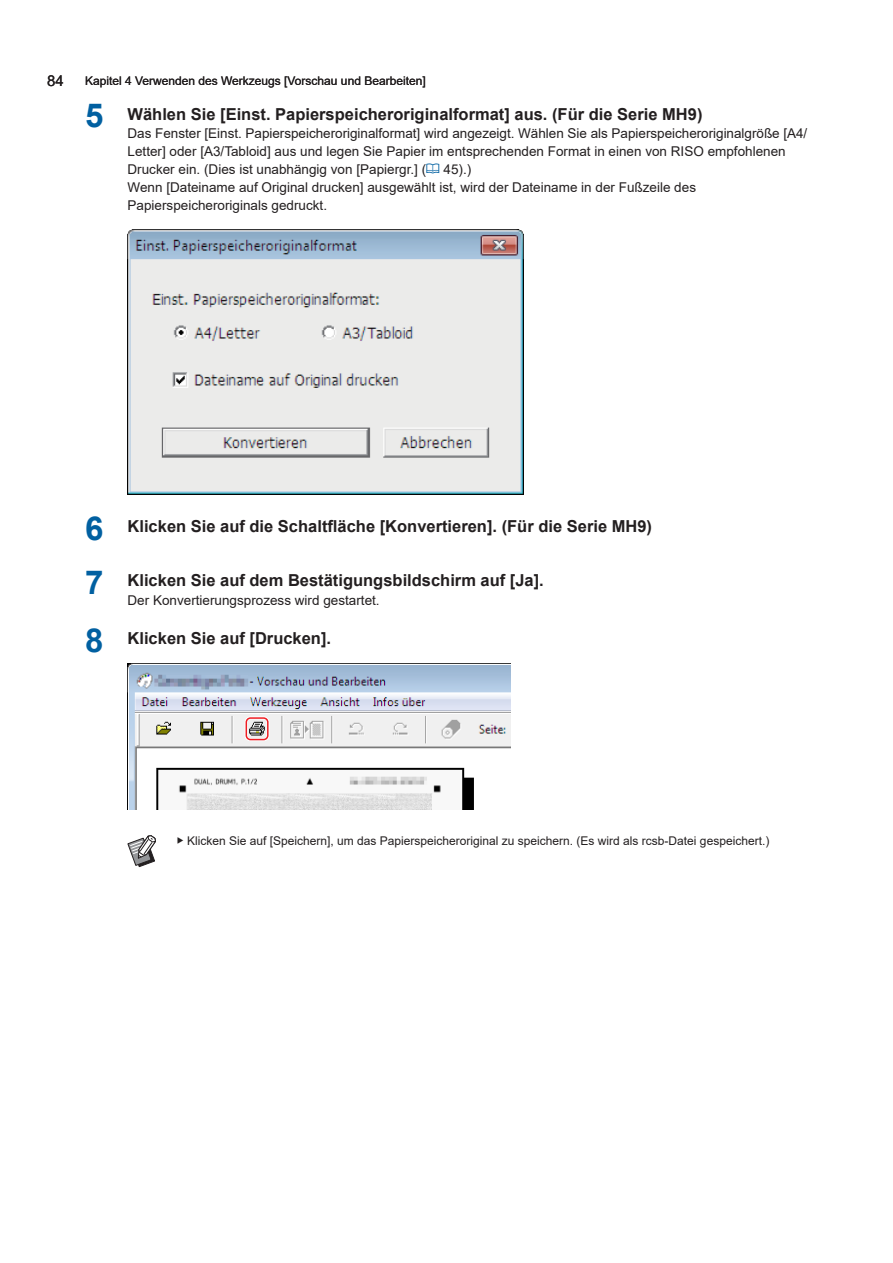
<style>
.page{position:relative;width:893px;height:1263px;background:#fff}
.page>*{position:absolute;margin:0;border:0;box-sizing:border-box;transform-origin:0 0}
.t1{font:700 16.5px "Arial";color:#231f20}
.t2{font:15px "Arial";color:#231f20}
.t3{font:13.5px/18px "Arial";color:#231f20}
.t4{font:12px "Arial";color:#231f20}
.s1{font-size:33px;color:#0160a1}
</style>
<div class="page">
<img style="left:128px;top:229px;width:396px;height:265px">
<img style="left:128px;top:664px;width:382px;height:146px">
<div style="left:245px;top:716px;width:24px;height:25px;border:3px solid #fff;border-radius:4px"></div>
<div style="left:246px;top:717px;width:23px;height:23px;border:2px solid #ee1d23;border-radius:4px"></div>
<svg style="left:128px;top:835px;width:28px;height:32px"></svg>
<p class="t2" style="left:47px;top:71px;width:18px">84</p>
<p class="t4" style="left:85px;top:72px;width:342px">Kapitel 4 Verwenden des Werkzeugs [Vorschau und Bearbeiten]</p>
<p class="t1" style="left:85px;top:102px;width:619px"><span class="s1">5</span> Wählen Sie [Einst. Papierspeicheroriginalformat] aus. (Für die Serie MH9)</p>
<p class="t3" style="left:128px;top:124px;width:681px">Das Fenster [Einst. Papierspeicheroriginalformat] wird angezeigt. Wählen Sie als Papierspeicheroriginalgröße [A4/<br>Letter] oder [A3/Tabloid] aus und legen Sie Papier im entsprechenden Format in einen von RISO empfohlenen<br>Drucker ein. (Dies ist unabhängig von [Papiergr.] (</p>
<p class="t3" style="left:128px;top:160px;width:570px;text-indent:316px">45).)<br>Wenn [Dateiname auf Original drucken] ausgewählt ist, wird der Dateiname in der Fußzeile des<br>Papierspeicheroriginals gedruckt.</p>
<p class="t1" style="left:85px;top:514px;width:569px"><span class="s1">6</span> Klicken Sie auf die Schaltfläche [Konvertieren]. (Für die Serie MH9)</p>
<p class="t1" style="left:85px;top:569px;width:460px"><span class="s1">7</span> Klicken Sie auf dem Bestätigungsbildschirm auf [Ja].</p>
<p class="t3" style="left:128px;top:591px;width:254px">Der Konvertierungsprozess wird gestartet.</p>
<p class="t1" style="left:85px;top:627px;width:248px"><span class="s1">8</span> Klicken Sie auf [Drucken].</p>
<p class="t4" style="left:187px;top:832px;width:584px">Klicken Sie auf [Speichern], um das Papierspeicheroriginal zu speichern. (Es wird als rcsb-Datei gespeichert.)</p>
</div>
